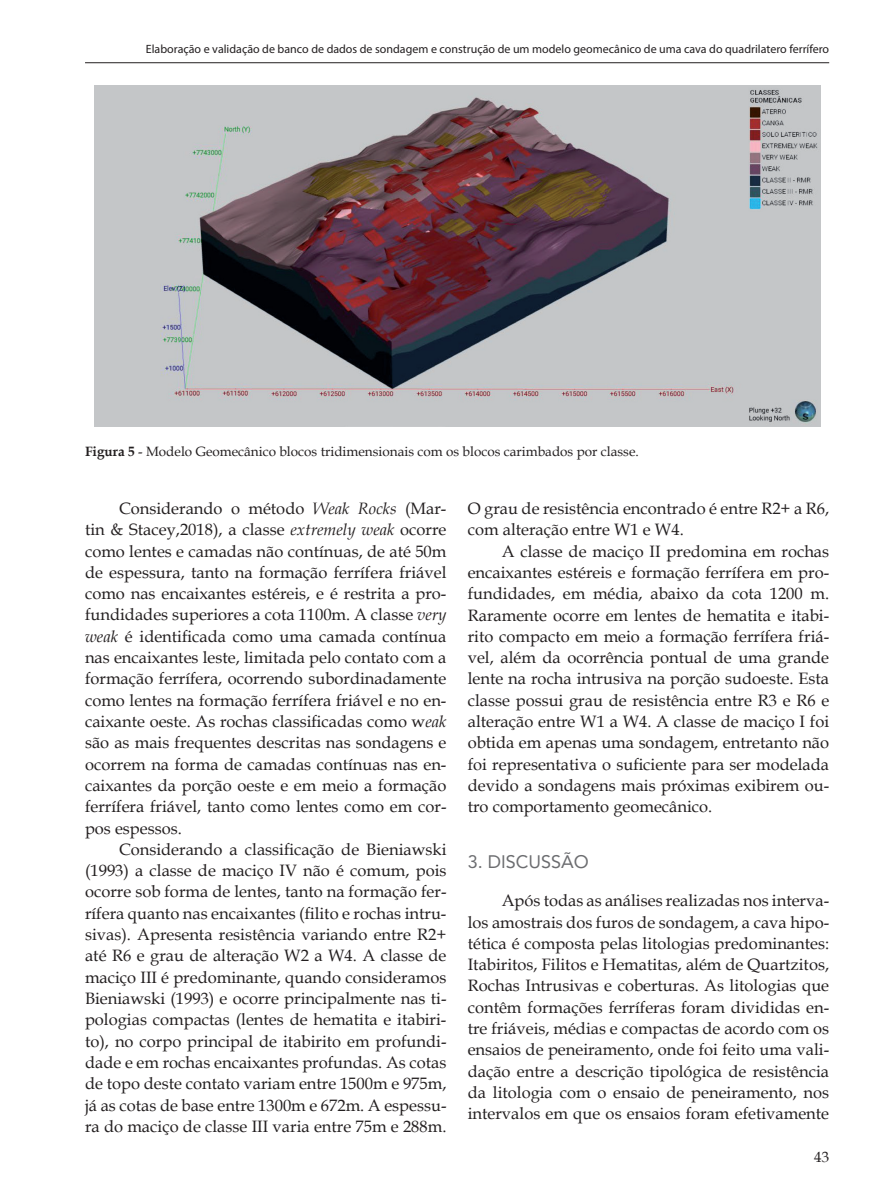
<style>
.page{position:relative;width:893px;height:1191px;background:#fff}
.page>*{position:absolute;margin:0;border:0;box-sizing:border-box;transform-origin:0 0}
.t1{font:18px "Avenir LT Std";color:#6c6d70}
.t2{font:16.5px/21.3px "Book Antiqua";color:#231f20;text-align:justify}
.t3{font:15px "Book Antiqua";color:#231f20}
.t4{font:13.5px "Book Antiqua";color:#231f20}
.t5{font:12px "Myriad Pro";color:#231f20}
.s1{font-weight:700}
.s2{font-style:italic}
</style>
<div class="page">
<hr style="left:85px;top:62px;width:744px;height:1px;background:#231f20">
<img style="left:94px;top:85px;width:726px;height:342px">
<p class="t5" style="left:146px;top:42px;width:685px">Elaboração e validação de banco de dados de sondagem e construção de um modelo geomecânico de uma cava do quadrilatero ferrífero</p>
<p class="t4" style="left:85px;top:442px;width:555px"><span class="s1">Figura 5</span> - Modelo Geomecânico blocos tridimensionais com os blocos carimbados por classe.</p>
<p class="t2" style="left:85px;top:497px;width:363px;text-indent:34px">Considerando o método <span class="s2">Weak Rocks</span> (Mar&shy;tin &amp; Stacey,2018), a classe <span class="s2">extremely weak</span> ocorre como lentes e camadas não contínuas, de até 50m de espessura, tanto na formação ferrífera friável como nas encaixantes estéreis, e é restrita a pro&shy;fundidades superiores a cota 1100m. A classe <span class="s2">very weak</span> é identificada como uma camada contínua nas encaixantes leste, limitada pelo contato com a formação ferrífera, ocorrendo subordinadamente como lentes na formação ferrífera friável e no en&shy;caixante oeste. As rochas classificadas como w<span class="s2">eak </span>são as mais frequentes descritas nas sondagens e ocorrem na forma de camadas contínuas nas en&shy;caixantes da porção oeste e em meio a formação ferrífera friável, tanto como lentes como em cor&shy;pos espessos.</p>
<p class="t2" style="left:85px;top:838px;width:363px;text-indent:34px">Considerando a classificação de Bieniawski (1993) a classe de maciço IV não é comum, pois ocorre sob forma de lentes, tanto na formação fer&shy;rífera quanto nas encaixantes (filito e rochas intru&shy;sivas). Apresenta resistência variando entre R2+ até R6 e grau de alteração W2 a W4. A classe de maciço III é predominante, quando consideramos Bieniawski (1993) e ocorre principalmente nas ti&shy;pologias compactas (lentes de hematita e itabiri&shy;to), no corpo principal de itabirito em profundi&shy;dade e em rochas encaixantes profundas. As cotas de topo deste contato variam entre 1500m e 975m, já as cotas de base entre 1300m e 672m. A espessu&shy;ra do maciço de classe III varia entre 75m e 288m.</p>
<p class="t2" style="left:468px;top:497px;width:363px">O grau de resistência encontrado é entre R2+ a R6, com alteração entre W1 e W4.</p>
<p class="t2" style="left:468px;top:540px;width:363px;text-indent:34px">A classe de maciço II predomina em rochas encaixantes estéreis e formação ferrífera em pro&shy;fundidades, em média, abaixo da cota 1200 m.<br>Raramente ocorre em lentes de hematita e itabi&shy;rito compacto em meio a formação ferrífera friá&shy;vel, além da ocorrência pontual de uma grande lente na rocha intrusiva na porção sudoeste. Esta classe possui grau de resistência entre R3 e R6 e alteração entre W1 a W4. A classe de maciço I foi obtida em apenas uma sondagem, entretanto não foi representativa o suficiente para ser modelada devido a sondagens mais próximas exibirem ou&shy;tro comportamento geomecânico.</p>
<p class="t1" style="left:468px;top:851px;width:123px">3. DISCUSSÃO</p>
<p class="t2" style="left:468px;top:889px;width:363px;text-indent:34px">Após todas as análises realizadas nos interva&shy;los amostrais dos furos de sondagem, a cava hipo&shy;tética é composta pelas litologias predominantes:<br>Itabiritos, Filitos e Hematitas, além de Quartzitos, Rochas Intrusivas e coberturas. As litologias que contêm formações ferríferas foram divididas en&shy;tre friáveis, médias e compactas de acordo com os ensaios de peneiramento, onde foi feito uma vali&shy;dação entre a descrição tipológica de resistência da litologia com o ensaio de peneiramento, nos intervalos em que os ensaios foram efetivamente</p>
<p class="t3" style="left:814px;top:1146px;width:16px">43</p>
</div>
